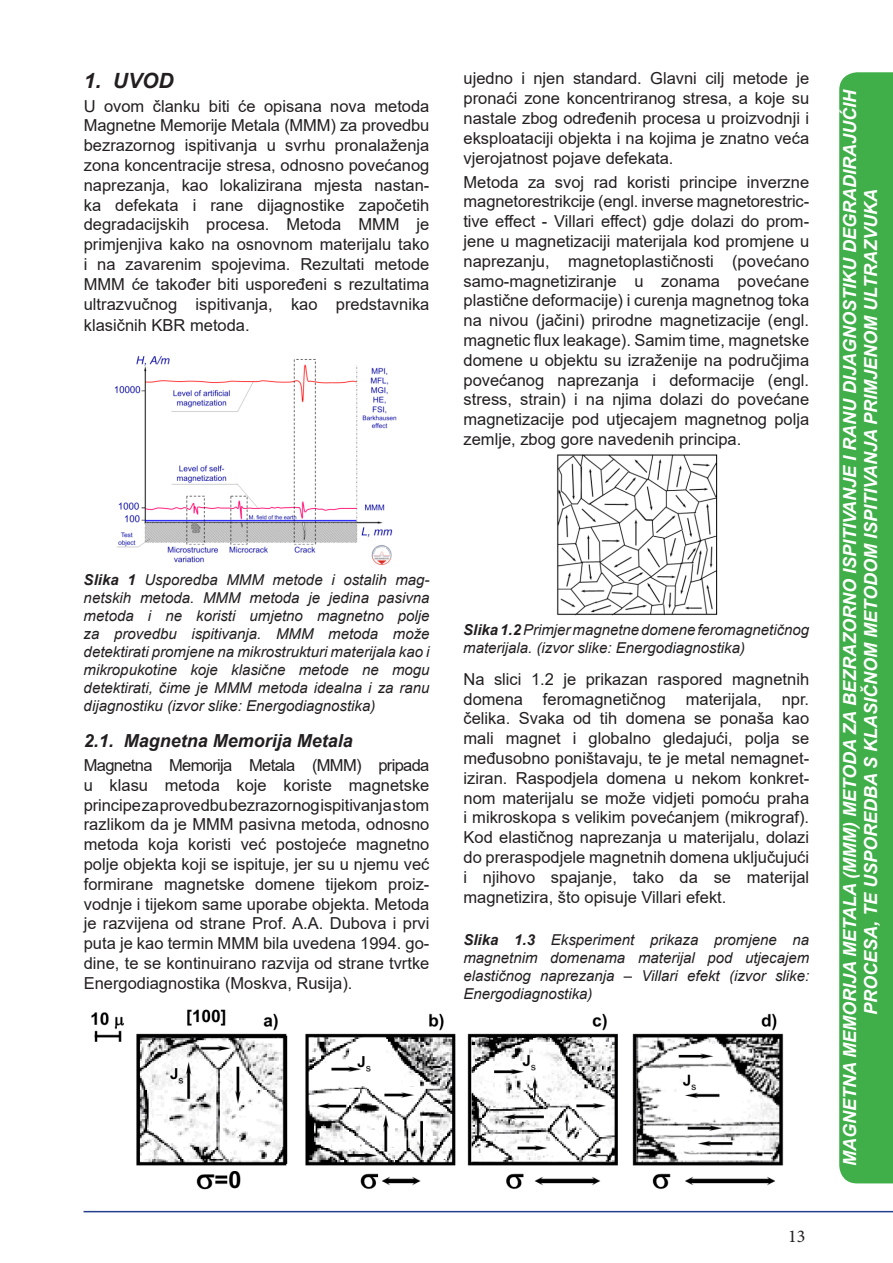
<style>
.page{position:relative;width:893px;height:1263px;background:#fff}
.page>*{position:absolute;margin:0;border:0;box-sizing:border-box;transform-origin:0 0}
.t1{font:italic 700 21px "Arial";color:#231f20}
.Heading_3{font:italic 700 18px/21px "Arial";letter-spacing:-.01em;color:#fff}
.t2{font:italic 700 18px "Arial";color:#231f20}
.t3{font:18px "Minion Pro";color:#231f20}
.t4{font:16.5px/19.8px "Arial";color:#231f20;text-align:justify}
.t5{font:italic 15px/18px "Arial";color:#231f20;text-align:justify}
.s1{font-weight:700}
</style>
<div class="page">
<hr style="left:84px;top:1211px;width:809px;height:1px;background:#253f8e">
<div style="left:839px;top:72px;width:54px;height:1111px;background:#40ae49"></div>
<img style="left:114px;top:356px;width:283px;height:210px">
<img style="left:557px;top:454px;width:161px;height:162px">
<img style="left:91px;top:1009px;width:693px;height:181px">
<p class="t1" style="left:84px;top:66px;width:91px">1. UVOD</p>
<p class="t4" style="left:84px;top:96px;width:347px">U ovom članku biti će opisana nova metoda Magnetne Memorije Metala (MMM) za provedbu bezrazornog ispitivanja u svrhu pronalaženja zona koncentracije stresa, odnosno povećanog naprezanja, kao lokalizirana mjesta nastan&shy;ka defekata i rane dijagnostike započetih degradacijskih procesa. Metoda MMM je primjenjiva kako na osnovnom materijalu tako i na zavarenim spojevima. Rezultati metode MMM će također biti uspoređeni s rezultatima ultrazvučnog ispitivanja, kao predstavnika</p>
<p class="t4" style="left:84px;top:315px;width:167px">klasičnih KBR metoda.</p>
<p class="t5" style="left:84px;top:571px;width:347px"><span class="s1">Slika 1</span> Usporedba MMM metode i ostalih mag&shy;netskih metoda. MMM metoda je jedina pasivna metoda i ne koristi umjetno magnetno polje za provedbu ispitivanja. MMM metoda može detektirati promjene na mikrostrukturi materijala kao i mikropukotine koje klasične metode ne mogu detektirati, čime je MMM metoda idealna i za ranu dijagnostiku (izvor slike: Energodiagnostika)</p>
<p class="t2" style="left:84px;top:728px;width:271px">2.1. Magnetna Memorija Metala</p>
<p class="t4" style="left:84px;top:755px;width:347px">Magnetna Memorija Metala (MMM) pripada u klasu metoda koje koriste magnetske principe za provedbu bezrazornog ispitivanja s tom razlikom da je MMM pasivna metoda, odnosno metoda koja koristi već postojeće magnetno polje objekta koji se ispituje, jer su u njemu već formirane magnetske domene tijekom proiz&shy;vodnje i tijekom same uporabe objekta. Metoda je razvijena od strane Prof. A.A. Dubova i prvi puta je kao termin MMM bila uvedena 1994. go&shy;dine, te se kontinuirano razvija od strane tvrtke Energodiagnostika (Moskva, Rusija).</p>
<p class="t4" style="left:463px;top:68px;width:347px">ujedno i njen standard. Glavni cilj metode je pronaći zone koncentriranog stresa, a koje su nastale zbog određenih procesa u proizvodnji i eksploataciji objekta i na kojima je znatno veća vjerojatnost pojave defekata.</p>
<p class="t4" style="left:463px;top:172px;width:347px">Metoda za svoj rad koristi principe inverzne magnetorestrikcije (engl. inverse magnetorestric&shy;tive effect - Villari effect) gdje dolazi do prom&shy;jene u magnetizaciji materijala kod promjene u naprezanju, magnetoplastičnosti (povećano samo-magnetiziranje u zonama povećane plastične deformacije) i curenja magnetnog toka na nivou (jačini) prirodne magnetizacije (engl. magnetic flux leakage). Samim time, magnetske domene u objektu su izraženije na područjima povećanog naprezanja i deformacije (engl. stress, strain) i na njima dolazi do povećane magnetizacije pod utjecajem magnetnog polja zemlje, zbog gore navedenih principa.</p>
<p class="t5" style="left:463px;top:621px;width:347px"><span class="s1">Slika 1.2</span> Primjer magnetne domene feromagnetičnog materijala. (izvor slike: Energodiagnostika)</p>
<p class="t4" style="left:463px;top:669px;width:347px">Na slici 1.2 je prikazan raspored magnetnih domena feromagnetičnog materijala, npr. čelika. Svaka od tih domena se ponaša kao mali magnet i globalno gledajući, polja se međusobno poništavaju, te je metal nemagnet&shy;iziran. Raspodjela domena u nekom konkret&shy;nom materijalu se može vidjeti pomoću praha i mikroskopa s velikim povećanjem (mikrograf).<br>Kod elastičnog naprezanja u materijalu, dolazi do preraspodjele magnetnih domena uključujući i njihovo spajanje, tako da se materijal magnetizira, što opisuje Villari efekt.</p>
<p class="t5" style="left:463px;top:931px;width:347px"><span class="s1">Slika 1.3</span> Eksperiment prikaza promjene na magnetnim domenama materijal pod utjecajem elastičnog naprezanja – Villari efekt (izvor slike:<br>Energodiagnostika)</p>
<p class="t3" style="left:788px;top:1224px;width:19px">13</p>
<p class="Heading_3" style="left:840px;top:1015px;width:928px;text-indent:-151px;rotate:-90deg">MAGNETNA MEMORIJA METALA (MMM) METODA ZA BEZRAZORNO ISPITIVANJE I RANU DIJAGNOSTIKU DEGRADIRAJUĆIH<br>PROCESA, TE USPOREDBA S KLASIČNOM METODOM ISPITIVANJA PRIMJENOM ULTRAZVUKA</p>
</div>
